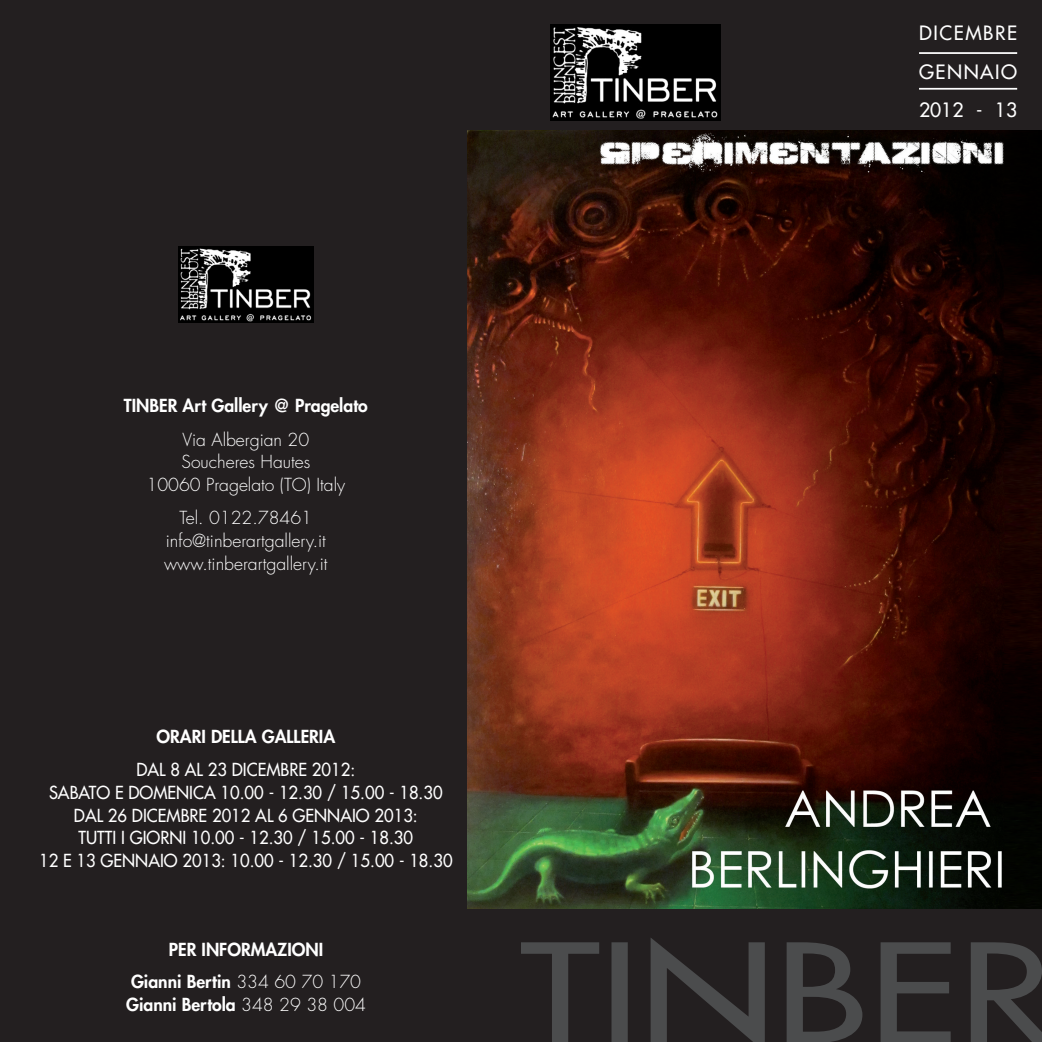
<style>
.page{position:relative;width:1042px;height:1042px;background:#231f20}
.page>*{position:absolute;margin:0;border:0;box-sizing:border-box;transform-origin:0 0}
.t1{font:500 19.25px "Futura Std";letter-spacing:.08em;color:#fff}
.t2{font:500 17.5px "Futura Std";color:#fff;scale:.95 1}
.t3{font:300 17.5px "Futura Std";color:#fff}
.t4{font:800 17.5px "Futura Std";color:#fff}
.s1{font-weight:300}
</style>
<div class="page">
<img style="left:468px;top:131px;width:574px;height:777px">
<img style="left:550px;top:24px;width:170px;height:97px">
<svg style="left:521px;top:938px;width:521px;height:104px"></svg>
<img style="left:178px;top:246px;width:135px;height:77px">
<hr style="left:919px;top:52px;width:98px;height:2px;background:#fff">
<hr style="left:919px;top:88px;width:98px;height:2px;background:#fff">
<p class="t4" style="left:124px;top:395px;width:245px">TINBER Art Gallery @ Pragelato</p>
<p class="t3" style="left:182px;top:429px;width:128px">Via Albergian 20</p>
<p class="t3" style="left:181px;top:451px;width:130px">Soucheres Hautes</p>
<p class="t3" style="left:146px;top:474px;width:200px">10060 Pragelato (TO) Italy</p>
<p class="t3" style="left:180px;top:507px;width:134px">Tel. 0122.78461</p>
<p class="t3" style="left:166px;top:530px;width:162px">info@tinberartgallery.it</p>
<p class="t3" style="left:164px;top:553px;width:165px">www.tinberartgallery.it</p>
<p class="t4" style="left:156px;top:725px;width:180px">ORARI DELLA GALLERIA</p>
<p class="t2" style="left:136px;top:758px;width:232px">DAL 8 AL 23 DICEMBRE 2012:</p>
<p class="t2" style="left:49px;top:781px;width:416px">SABATO E DOMENICA 10.00 - 12.30 / 15.00 - 18.30</p>
<p class="t2" style="left:74px;top:804px;width:363px">DAL 26 DICEMBRE 2012 AL 6 GENNAIO 2013:</p>
<p class="t2" style="left:79px;top:827px;width:354px">TUTTI I GIORNI 10.00 - 12.30 / 15.00 - 18.30</p>
<p class="t2" style="left:39px;top:849px;width:437px">12 E 13 GENNAIO 2013: 10.00 - 12.30 / 15.00 - 18.30</p>
<p class="t4" style="left:169px;top:938px;width:156px">PER INFORMAZIONI</p>
<p class="t4" style="left:131px;top:970px;width:232px">Gianni Bertin <span class="s1">334 60 70 170</span></p>
<p class="t4" style="left:126px;top:993px;width:241px">Gianni Bertola <span class="s1">348 29 38 004</span></p>
<p class="t1" style="left:919px;top:21px;width:100px">DICEMBRE</p>
<p class="t1" style="left:919px;top:59px;width:100px">GENNAIO</p>
<p class="t1" style="left:919px;top:98px;width:100px">2012 - 13</p>
</div>
